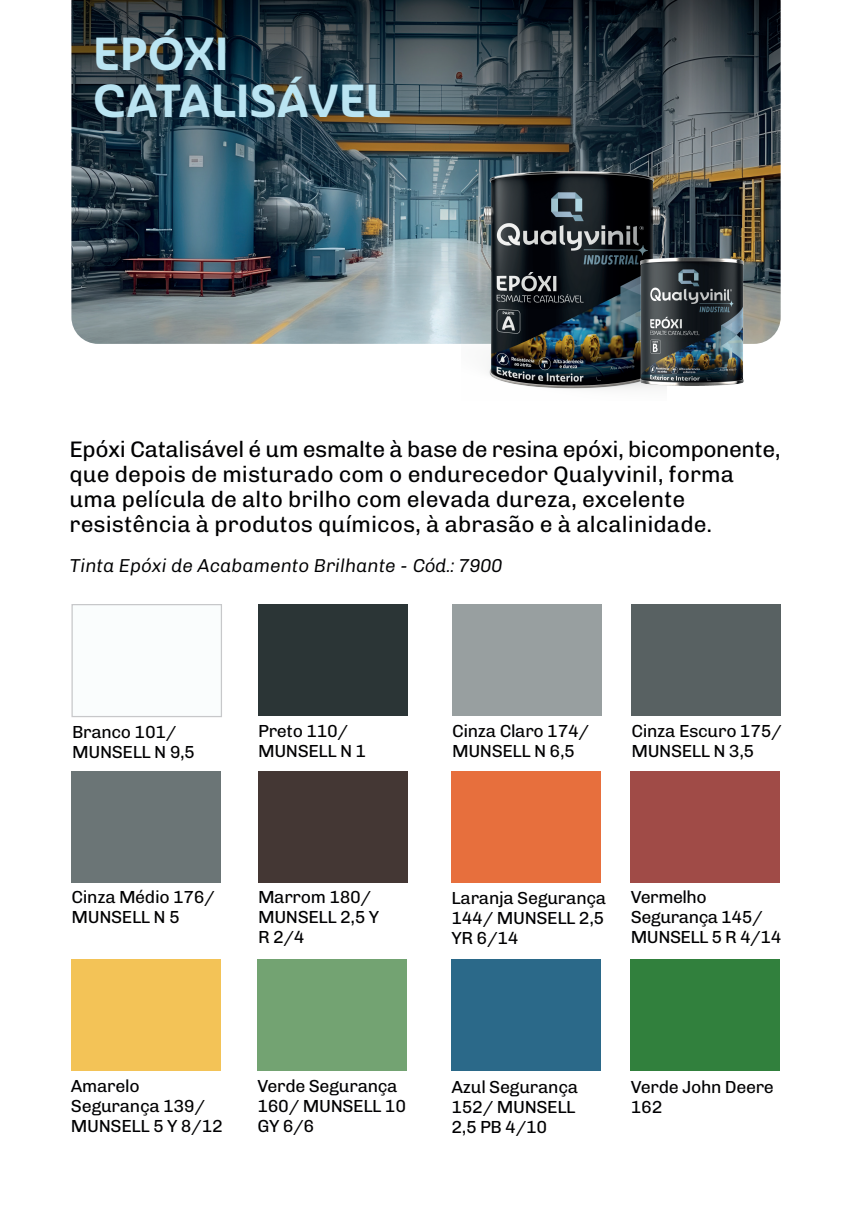
<style>
.page{position:relative;width:851px;height:1205px;background:#fff}
.page>*{position:absolute;margin:0;border:0;box-sizing:border-box;transform-origin:0 0}
.t1{font:45px/47.5px "Ashemore Nor Bol";color:#bae4f2}
.t2{font:22.5px/25px "Chivo";color:#000002}
.t3{font:italic 300 18.75px "Chivo";color:#000002}
.t4{font:17.5px/20px "Chivo";letter-spacing:-.02em;color:#000002}
</style>
<div class="page">
<div style="left:258px;top:604px;width:149px;height:112px;background:#2b3536"></div>
<div style="left:258px;top:771px;width:149px;height:111px;background:#443734"></div>
<div style="left:630px;top:771px;width:150px;height:111px;background:#a04b47"></div>
<div style="left:451px;top:771px;width:149px;height:111px;background:#e76f3d"></div>
<div style="left:631px;top:604px;width:149px;height:112px;background:#586162"></div>
<div style="left:71px;top:771px;width:150px;height:111px;background:#6b7576"></div>
<div style="left:71px;top:604px;width:151px;height:113px;background:#fafdfd;border:1px solid #c7c8ca"></div>
<div style="left:452px;top:604px;width:149px;height:112px;background:#989fa0"></div>
<div style="left:257px;top:959px;width:149px;height:112px;background:#73a372"></div>
<div style="left:630px;top:959px;width:150px;height:112px;background:#31803d"></div>
<div style="left:71px;top:959px;width:149px;height:112px;background:#f3c357"></div>
<div style="left:451px;top:959px;width:149px;height:112px;background:#2b6989"></div>
<img style="left:71px;top:0;width:709px;height:344px">
<img style="left:461px;top:161px;width:205px;height:228px">
<img style="left:630px;top:238px;width:135px;height:151px">
<h1 class="t1" style="left:93px;top:30px;width:299px">EPÓXI<br>CATALISÁVEL</h1>
<p class="t2" style="left:70px;top:436px;width:712px">Epóxi Catalisável é um esmalte à base de resina epóxi, bicomponente, que depois de misturado com o endurecedor Qualyvinil, forma uma película de alto brilho com elevada dureza, excelente resistência à produtos químicos, à abrasão e à alcalinidade.</p>
<p class="t3" style="left:70px;top:551px;width:434px">Tinta Epóxi de Acabamento Brilhante - Cód.: 7900</p>
<p class="t4" style="left:258px;top:720px;width:110px">Preto 110/<br>MUNSELL N 1</p>
<p class="t4" style="left:72px;top:721px;width:124px">Branco 101/<br>MUNSELL N 9,5</p>
<p class="t4" style="left:452px;top:721px;width:139px">Cinza Claro 174/<br>MUNSELL N 6,5</p>
<p class="t4" style="left:631px;top:721px;width:152px">Cinza Escuro 175/<br>MUNSELL N 3,5</p>
<p class="t4" style="left:71px;top:886px;width:145px">Cinza Médio 176/<br>MUNSELL N 5</p>
<p class="t4" style="left:258px;top:886px;width:123px">Marrom 180/<br>MUNSELL 2,5 Y<br>R 2/4</p>
<p class="t4" style="left:630px;top:886px;width:152px">Vermelho<br>Segurança 145/<br>MUNSELL 5 R 4/14</p>
<p class="t4" style="left:451px;top:887px;width:156px;text-align:justify">Laranja Segurança 144/ MUNSELL 2,5<br>YR 6/14</p>
<p class="t4" style="left:71px;top:1075px;width:153px">Amarelo<br>Segurança 139/<br>MUNSELL 5 Y 8/12</p>
<p class="t4" style="left:451px;top:1076px;width:128px">Azul Segurança<br>152/ MUNSELL<br>2,5 PB 4/10</p>
<p class="t4" style="left:257px;top:1075px;width:150px">Verde Segurança<br>160/ MUNSELL 10<br>GY 6/6</p>
<p class="t4" style="left:630px;top:1076px;width:144px">Verde John Deere<br>162</p>
</div>
